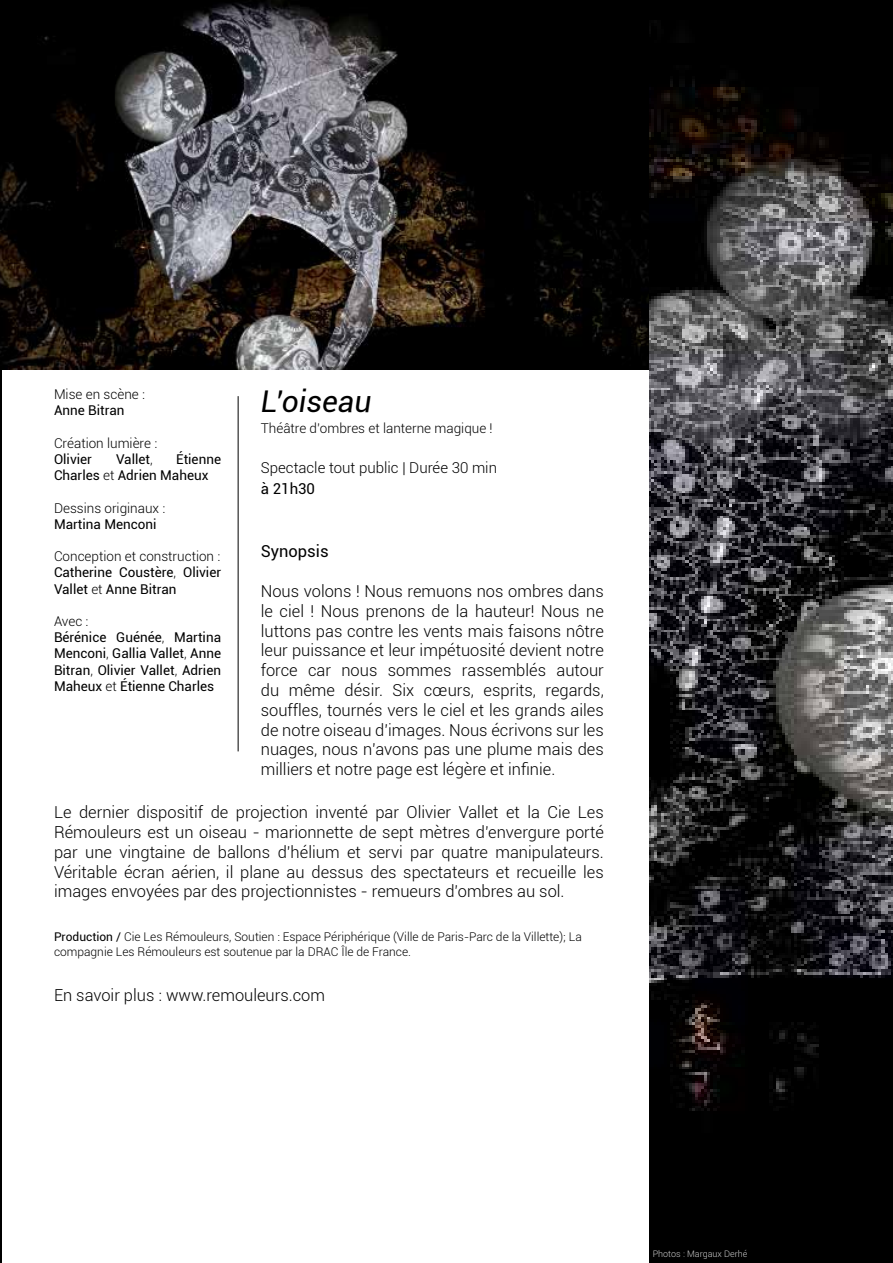
<style>
.page{position:relative;width:893px;height:1263px;background:#fff}
.page>*{position:absolute;margin:0;border:0;box-sizing:border-box;transform-origin:0 0}
.t1{font:italic 30px "Roboto";color:#000}
.t2{font:300 16.5px/19.8px "Roboto";color:#000;text-align:justify}
.t3{font:16.5px "Roboto";color:#000}
.t4{font:300 15px "Roboto";color:#000}
.t5{font:15px "Roboto";color:#000}
.t6{font:13.5px/16.2px "Roboto";color:#000}
.t7{font:300 13.5px "Roboto";color:#000}
.t8{font:300 12px/14.4px "Roboto";color:#000}
.t9{font:300 9px "Roboto";color:#cbcbcb}
.s1{font-weight:300}
.s2{font-weight:400}
</style>
<div class="page">
<hr style="left:0;top:0;width:1px;height:1263px;background:#000">
<img style="left:0;top:0;width:649px;height:370px">
<img style="left:649px;top:0;width:244px;height:1263px">
<hr style="left:238px;top:396px;width:1px;height:355px;background:#000">
<p class="t7" style="left:54px;top:385px;width:92px">Mise en scène :</p>
<p class="t6" style="left:54px;top:402px;width:72px">Anne Bitran</p>
<p class="t7" style="left:54px;top:434px;width:105px">Création lumière :</p>
<p class="t6" style="left:54px;top:451px;width:39px">Olivier</p>
<p class="t6" style="left:116px;top:451px;width:38px">Vallet<span class="s1">,</span></p>
<p class="t6" style="left:54px;top:451px;width:169px;text-indent:122px">Étienne<br>Charles <span class="s1">et</span> Adrien Maheux</p>
<p class="t7" style="left:54px;top:498px;width:113px">Dessins originaux :</p>
<p class="t6" style="left:54px;top:515px;width:104px">Martina Menconi</p>
<p class="t6" style="left:54px;top:548px;width:169px;text-align:justify"><span class="s1">Conception et construction :<br></span>Catherine Coustère<span class="s1">,</span> Olivier Vallet <span class="s1">et</span> Anne Bitran</p>
<p class="t6" style="left:54px;top:613px;width:169px"><span class="s1">Avec :<br></span>Bérénice Guénée<span class="s1">,</span> Martina<br>Menconi<span class="s1">,</span> Gallia Vallet<span class="s1">,</span> Anne<br>Bitran<span class="s1">,</span> Olivier Vallet<span class="s1">,</span> Adrien<br>Maheux <span class="s1">et</span> Étienne Charles</p>
<h1 class="t1" style="left:261px;top:380px;width:112px">L’oiseau</h1>
<p class="t7" style="left:261px;top:419px;width:233px">Théâtre d’ombres et lanterne magique !</p>
<p class="t4" style="left:261px;top:457px;width:238px">Spectacle tout public | Durée 30 min</p>
<p class="t5" style="left:261px;top:479px;width:56px">à 21h30</p>
<p class="t3" style="left:261px;top:540px;width:69px">Synopsis</p>
<p class="t2" style="left:261px;top:581px;width:345px">Nous volons ! Nous remuons nos ombres dans le ciel ! Nous prenons de la hauteur! Nous ne luttons pas contre les vents mais faisons nôtre leur puissance et leur impétuosité devient notre force car nous sommes rassemblés autour du même désir. Six cœurs, esprits, regards, souffles, tournés vers le ciel et les grands ailes de notre oiseau d’images. Nous écrivons sur les nuages, nous n’avons pas une plume mais des milliers et notre page est légère et infinie.</p>
<p class="t2" style="left:54px;top:802px;width:551px">Le dernier dispositif de projection inventé par Olivier Vallet et la Cie Les Rémouleurs est un oiseau - marionnette de sept mètres d’envergure porté par une vingtaine de ballons d’hélium et servi par quatre manipulateurs.<br>Véritable écran aérien, il plane au dessus des spectateurs et recueille les images envoyées par des projectionnistes - remueurs d’ombres au sol.</p>
<p class="t8" style="left:54px;top:929px;width:529px"><span class="s2">Production /</span> Cie Les Rémouleurs, Soutien : Espace Périphérique (Ville de Paris-Parc de la Villette); La compagnie Les Rémouleurs est soutenue par la DRAC Île de France.</p>
<p class="t2" style="left:54px;top:985px;width:273px">En savoir plus : www.remouleurs.com</p>
<p class="t9" style="left:653px;top:1248px;width:96px">Photos : Margaux Derhé</p>
</div>
